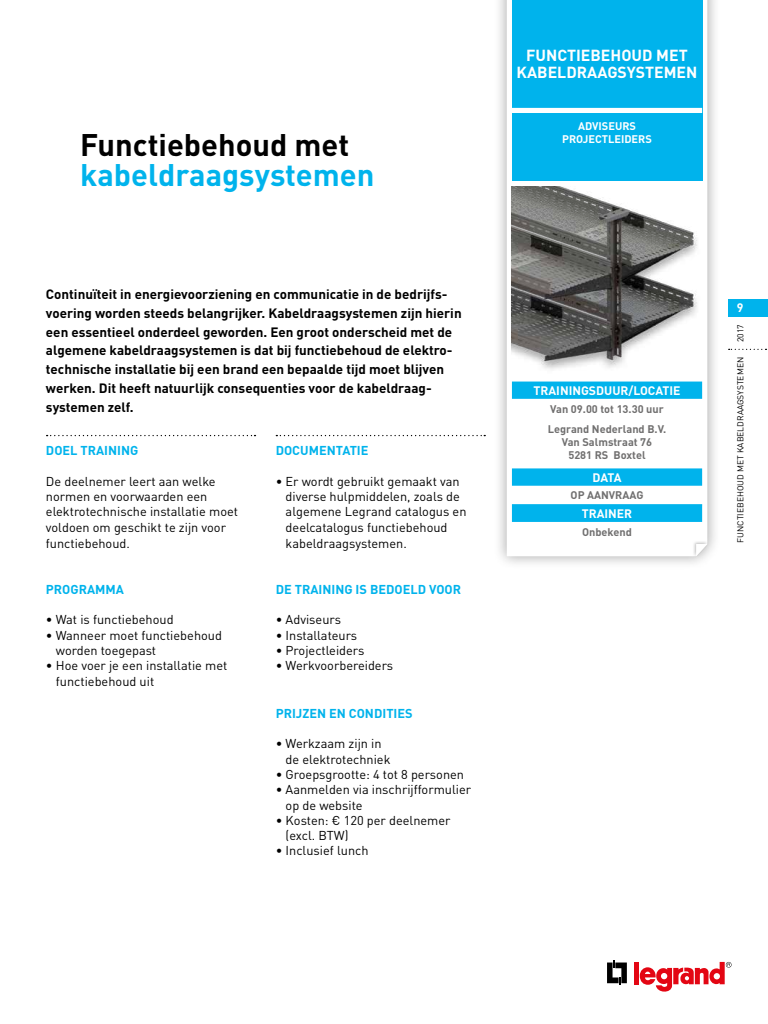
<style>
.page{position:relative;width:768px;height:1024px;background:#fff}
.page>*{position:absolute;margin:0;border:0;box-sizing:border-box;transform-origin:0 0}
.t1{font:700 30.9px "DIN";color:#00b3ec}
.t2{font:700 30.9px "DIN";color:#000}
.t3{font:700 15.9px/17.1px "DIN";color:#fff;text-align:center}
.t4{font:700 13.4px/18.8px "DIN";color:#000}
.t5{font:12.7px/15.5px "DIN";color:#000}
.t6{font:700 12.7px "DIN";color:#00b3ec}
.t7{font:700 12.2px "DIN";color:#fff}
.t8{font:700 11px/20.1px "DIN";color:#706f6f}
.t9{font:700 11px/13.4px "DIN";color:#fff;text-align:center}
.t10{font:8.5px "DIN";color:#000}
</style>
<div class="page">
<div style="left:728px;top:299px;width:40px;height:18px;background:#00b3ec"></div>
<div style="left:494px;top:0;width:226px;height:570px;background:#000;opacity:.35"></div>
<svg style="left:507px;top:0;width:200px;height:556px"></svg>
<div style="left:692px;top:540px;width:17px;height:18px;background:#000;opacity:.27"></div>
<svg style="left:696px;top:544px;width:11px;height:12px"></svg>
<svg style="left:47px;top:435px;width:209px;height:1px"></svg>
<div style="left:512px;top:382px;width:190px;height:17px;background:#00b3ec"></div>
<div style="left:512px;top:468px;width:190px;height:18px;background:#00b3ec"></div>
<hr style="left:512px;top:504px;width:190px;height:1px;background:#00b3ec">
<div style="left:512px;top:505px;width:190px;height:17px;background:#00b3ec"></div>
<svg style="left:276px;top:435px;width:209px;height:1px"></svg>
<div style="left:512px;top:0;width:190px;height:181px;background:#00b3ec"></div>
<div style="left:512px;top:108px;width:190px;height:5px;background:#fff"></div>
<svg style="left:607px;top:961px;width:20px;height:24px"></svg>
<div style="left:634px;top:962px;width:5px;height:22px;background:#e30613"></div>
<svg style="left:640px;top:962px;width:92px;height:30px"></svg>
<svg style="left:729px;top:349px;width:38px;height:1px"></svg>
<img style="left:512px;top:187px;width:190px;height:187px">
<h1 class="t2" style="left:80px;top:124px;width:271px">Functiebehoud met</h1>
<h1 class="t1" style="left:80px;top:155px;width:296px">kabeldraagsystemen</h1>
<p class="t4" style="left:46px;top:284px;width:417px">Continuïteit in energievoorziening en communicatie in de bedrijfs&shy;voering worden steeds belangrijker. Kabeldraagsystemen zijn hierin een essentieel onderdeel geworden. Een groot onderscheid met de algemene kabeldraagsystemen is dat bij functiebehoud de elektro&shy;technische installatie bij een brand een bepaalde tijd moet blijven werken. Dit heeft natuurlijk consequenties voor de kabeldraag&shy;systemen zelf.</p>
<p class="t6" style="left:276px;top:442px;width:94px">DOCUMENTATIE</p>
<p class="t5" style="left:286px;top:473px;width:182px;text-indent:-10px">• Er wordt gebruikt gemaakt van diverse hulpmiddelen, zoals de algemene Legrand catalogus en deelcatalogus functiebehoud kabeldraagsystemen.</p>
<p class="t6" style="left:276px;top:581px;width:187px">DE TRAINING IS BEDOELD VOOR</p>
<p class="t5" style="left:276px;top:612px;width:67px">• Adviseurs</p>
<p class="t5" style="left:276px;top:627px;width:83px">• Installateurs</p>
<p class="t5" style="left:276px;top:642px;width:90px">• Projectleiders</p>
<p class="t5" style="left:276px;top:658px;width:119px">• Werkvoorbereiders</p>
<p class="t6" style="left:276px;top:705px;width:139px">PRIJZEN EN CONDITIES</p>
<p class="t5" style="left:286px;top:736px;width:106px;text-indent:-10px">• Werkzaam zijn in de elektrotechniek</p>
<p class="t5" style="left:276px;top:766px;width:190px">• Groepsgrootte: 4 tot 8 personen</p>
<p class="t5" style="left:286px;top:782px;width:187px;text-indent:-10px">• Aanmelden via inschrijfformulier op de website</p>
<p class="t5" style="left:286px;top:812px;width:166px;text-indent:-10px">• Kosten: € 120 per deelnemer (excl. BTW)</p>
<p class="t5" style="left:276px;top:843px;width:94px">• Inclusief lunch</p>
<p class="t6" style="left:46px;top:442px;width:94px">DOEL TRAINING</p>
<p class="t5" style="left:46px;top:473px;width:194px">De deelnemer leert aan welke normen en voorwaarden een elektrotechnische installatie moet voldoen om geschikt te zijn voor functiebehoud.</p>
<p class="t6" style="left:46px;top:581px;width:80px">PROGRAMMA</p>
<p class="t5" style="left:46px;top:612px;width:129px">• Wat is functiebehoud</p>
<p class="t5" style="left:56px;top:627px;width:168px;text-indent:-10px">• Wanneer moet functiebehoud worden toegepast</p>
<p class="t5" style="left:56px;top:658px;width:173px;text-indent:-10px">• Hoe voer je een installatie met functiebehoud uit</p>
<p class="t3" style="left:517px;top:46px;width:182px">FUNCTIEBEHOUD MET<br>KABELDRAAGSYSTEMEN</p>
<p class="t9" style="left:562px;top:119px;width:91px">ADVISEURS<br>PROJECTLEIDERS</p>
<p class="t7" style="left:534px;top:383px;width:148px">TRAININGSDUUR/LOCATIE</p>
<p class="t8" style="left:548px;top:399px;width:120px">Van 09.00 tot 13.30 uur<br>Legrand Nederland B.V.</p>
<p class="t8" style="left:562px;top:435px;width:92px;line-height:13.2px;text-align:center">Van Salmstraat 76<br>5281 RS Boxtel</p>
<p class="t7" style="left:593px;top:470px;width:30px">DATA</p>
<p class="t8" style="left:571px;top:485px;width:74px">OP AANVRAAG</p>
<p class="t7" style="left:582px;top:506px;width:52px">TRAINER</p>
<p class="t8" style="left:582px;top:522px;width:52px">Onbekend</p>
<p class="t7" style="left:737px;top:300px;width:8px">9</p>
<p class="t10" style="left:735px;top:342px;width:19px;rotate:-90deg">2017</p>
<p class="t10" style="left:735px;top:543px;width:187px;rotate:-90deg">FUNCTIEBEHOUD MET KABELDRAAGSYSTEMEN</p>
</div>
